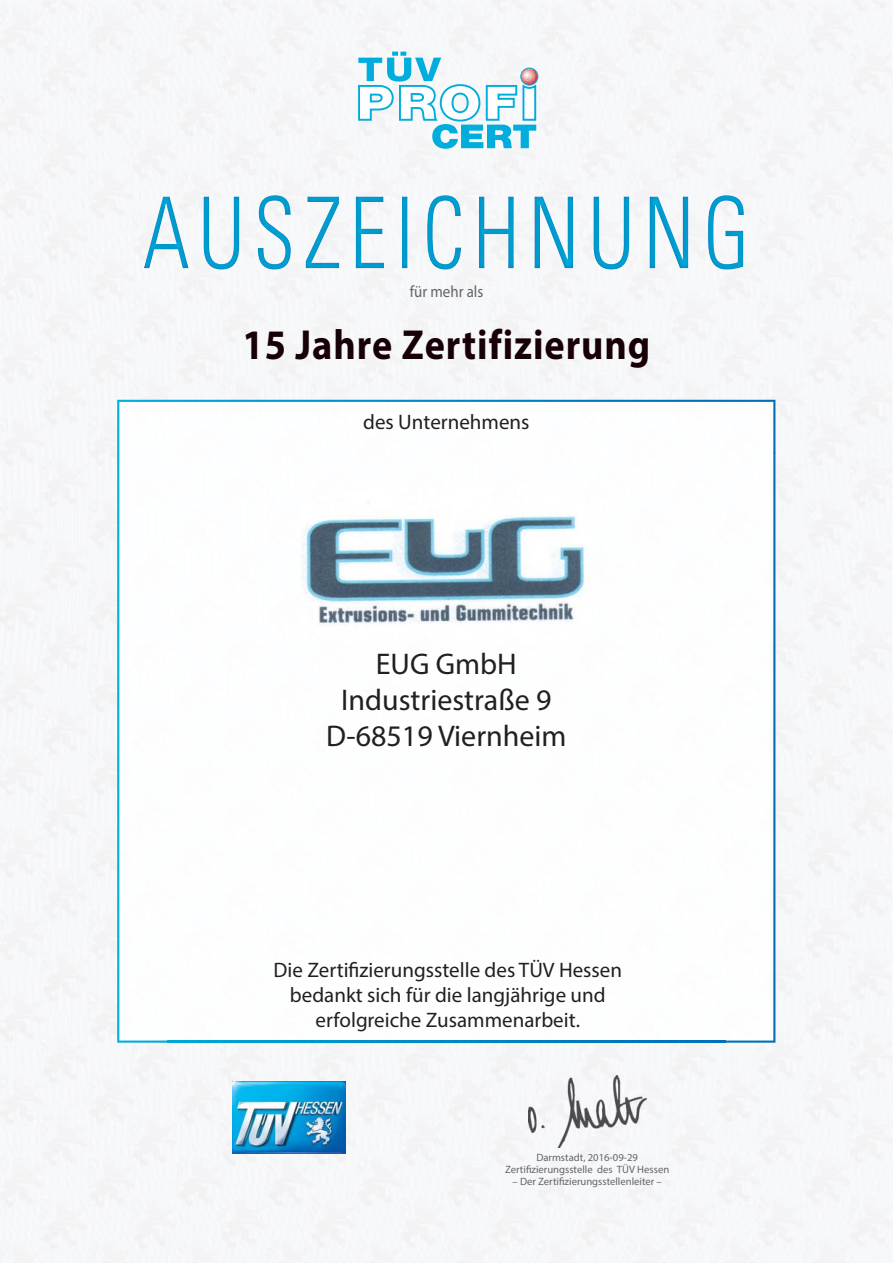
<style>
.page{position:relative;width:893px;height:1263px;background:#fff}
.page>*{position:absolute;margin:0;border:0;box-sizing:border-box;transform-origin:0 0}
.t1{font:700 42.15px "Myriad Pro";letter-spacing:.025em;color:#170006;scale:.91 1}
.t2{font:30px/36px "Myriad Pro";color:#231f20;text-align:center}
.t3{font:21px/25.2px "Myriad Pro";color:#231f20;text-align:center}
.t4{font:16.35px "Myriad Pro";color:#636466;scale:.91 1}
.t5{font:10.65px/11.7px "Myriad Pro";color:#636466;text-align:center}
</style>
<div class="page">
<div style="left:735px;top:210px;width:158px;height:1053px;background:#f6f7f9"></div>
<div style="left:157px;top:1043px;width:578px;height:220px;background:#f6f7f9"></div>
<img style="left:117px;top:400px;width:658px;height:53px">
<img style="left:117px;top:453px;width:51px;height:590px">
<img style="left:725px;top:453px;width:50px;height:590px">
<img style="left:167px;top:1041px;width:558px;height:2px">
<svg style="left:358px;top:52px;width:180px;height:97px"></svg>
<img style="left:144px;top:195px;width:600px;height:75px">
<img style="left:232px;top:1081px;width:113px;height:72px">
<img style="left:529px;top:1076px;width:117px;height:72px">
<img style="left:302px;top:502px;width:286px;height:122px">
<p class="t4" style="left:410px;top:285px;width:82px">für mehr als</p>
<h1 class="t1" style="left:242px;top:320px;width:450px">15 Jahre Zertifizierung</h1>
<p class="t3" style="left:363px;top:411px;width:168px">des Unternehmens</p>
<h2 class="t2" style="left:326px;top:646px;width:242px">EUG GmbH<br>Industriestraße 9<br>D-68519 Viernheim</h2>
<p class="t3" style="left:274px;top:959px;width:350px">Die Zertifizierungsstelle des TÜV Hessen bedankt sich für die langjährige und erfolgreiche Zusammenarbeit.</p>
<p class="t5" style="left:505px;top:1153px;width:166px">Darmstadt, 2016-09-29<br>Zertifizierungsstelle des TÜV Hessen</p>
<p class="t5" style="left:512px;top:1176px;width:151px">– Der Zertifizierungsstellenleiter –</p>
</div>
